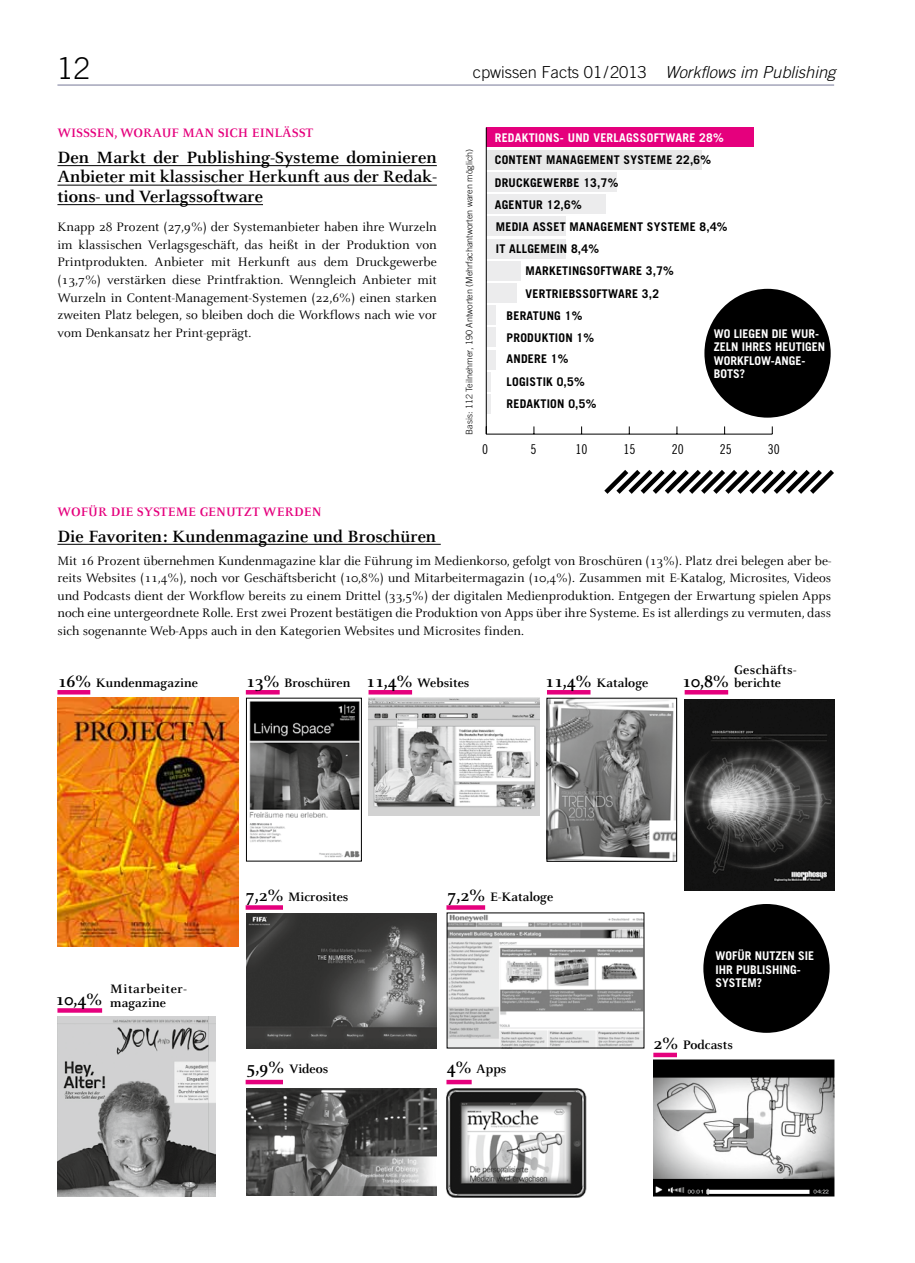
<style>
.page{position:relative;width:915px;height:1263px;background:#fff}
.page>*{position:absolute;margin:0;border:0;box-sizing:border-box;transform-origin:0 0}
.t1{font:300 30px "Trade Gothic";color:#000}
.t2{font:700 18px/19.5px "Celeste";color:#000;text-align:justify}
.t3{font:italic 300 16.5px "Trade Gothic";color:#000}
.t4{font:13.5px/17.5px "Celeste";color:#000;text-align:justify}
.t5{font:700 13.5px/13.5px "Celeste";color:#000}
.t6{font:700 13.5px "Celeste";color:#e5007d}
.t7{font:700 13.5px/13.5px "Celeste";letter-spacing:.04em;color:#000}
.t8{font:13.5px "Trade Gothic Cond Eighteen";color:#000}
.t9{font:700 12px/22.2px "Trade Gothic";letter-spacing:.02em;color:#000}
.t10{font:700 12px/13.5px "Trade Gothic";color:#fff}
.t11{font:700 12px "Trade Gothic";letter-spacing:.02em;color:#fff}
.t12{font:300 9px "Trade Gothic";color:#000}
.s1{font-style:normal}
.s2{font-size:18px}
</style>
<div class="page">
<hr style="left:57px;top:85px;width:776px;height:1px;background:#767897">
<hr style="left:246px;top:690px;width:33px;height:4px;background:#e5007d">
<img style="left:57px;top:1016px;width:158px;height:181px">
<img style="left:684px;top:699px;width:149px;height:191px">
<img style="left:249px;top:701px;width:110px;height:157px">
<img style="left:246px;top:913px;width:190px;height:135px">
<hr style="left:57px;top:544px;width:383px;height:1px;background:#000">
<img style="left:548px;top:700px;width:126px;height:159px">
<img style="left:57px;top:697px;width:181px;height:249px">
<img style="left:448px;top:915px;width:194px;height:131px">
<img style="left:368px;top:698px;width:171px;height:117px">
<img style="left:246px;top:1088px;width:190px;height:107px">
<img style="left:446px;top:1088px;width:141px;height:109px">
<img style="left:653px;top:1059px;width:180px;height:138px">
<hr style="left:57px;top:690px;width:33px;height:4px;background:#e5007d">
<hr style="left:368px;top:690px;width:44px;height:4px;background:#e5007d">
<hr style="left:546px;top:690px;width:44px;height:4px;background:#e5007d">
<hr style="left:684px;top:690px;width:44px;height:4px;background:#e5007d">
<div style="left:245px;top:905px;width:38px;height:5px;background:#e5007d"></div>
<div style="left:446px;top:905px;width:39px;height:5px;background:#e5007d"></div>
<hr style="left:245px;top:1080px;width:38px;height:4px;background:#e5007d">
<hr style="left:446px;top:1080px;width:25px;height:4px;background:#e5007d">
<hr style="left:653px;top:1053px;width:23px;height:4px;background:#e5007d">
<div style="left:57px;top:1008px;width:45px;height:5px;background:#e5007d"></div>
<hr style="left:57px;top:165px;width:379px;height:1px;background:#000">
<hr style="left:57px;top:185px;width:379px;height:1px;background:#000">
<hr style="left:57px;top:204px;width:206px;height:1px;background:#000">
<svg style="left:604px;top:470px;width:230px;height:24px"></svg>
<div style="left:701px;top:902px;width:130px;height:133px;background:#000;border-radius:50%"></div>
<div style="left:698px;top:899px;width:135px;height:138px;border:4px solid #fff;border-radius:50%"></div>
<div style="left:702px;top:287px;width:130px;height:133px;background:#000;border-radius:50%"></div>
<div style="left:699px;top:284px;width:135px;height:138px;border:4px solid #fff;border-radius:50%"></div>
<hr style="left:486px;top:394px;width:4px;height:20px;background:#ececed">
<hr style="left:486px;top:372px;width:4px;height:20px;background:#ececed">
<div style="left:486px;top:350px;width:9px;height:19px;background:#ececed"></div>
<div style="left:486px;top:328px;width:9px;height:19px;background:#ececed"></div>
<div style="left:486px;top:305px;width:9px;height:20px;background:#ececed"></div>
<div style="left:486px;top:283px;width:30px;height:20px;background:#ececed"></div>
<div style="left:486px;top:261px;width:34px;height:19px;background:#ececed"></div>
<div style="left:486px;top:239px;width:79px;height:19px;background:#ececed"></div>
<div style="left:486px;top:217px;width:79px;height:19px;background:#ececed"></div>
<div style="left:486px;top:194px;width:120px;height:20px;background:#ececed"></div>
<div style="left:486px;top:172px;width:130px;height:20px;background:#ececed"></div>
<div style="left:486px;top:150px;width:215px;height:19px;background:#e8e8e8"></div>
<div style="left:486px;top:128px;width:267px;height:19px;background:#e5007d"></div>
<hr style="left:486px;top:434px;width:286px;height:1px;background:#000">
<hr style="left:486px;top:128px;width:1px;height:306px;background:#000">
<h1 class="t1" style="left:57px;top:50px;width:35px">12</h1>
<p class="t3" style="left:472px;top:63px;width:364px"><span class="s1">cpwissen Facts 01/2013</span> Workflows im Publishing</p>
<p class="t6" style="left:57px;top:126px;width:27px">Wissse</p>
<p class="t6" style="left:105px;top:126px;width:210px">n, worauf man sich einlässt</p>
<h2 class="t2" style="left:57px;top:148px;width:381px">Den Markt der Publishing-Systeme dominieren Anbieter mit klassischer Herkunft aus der Redak&shy;tions- und Verlagssoftware</h2>
<p class="t4" style="left:57px;top:219px;width:381px">Knapp 28 Prozent (27,9%) der Systemanbieter haben ihre Wurzeln im klassischen Verlagsgeschäft, das heißt in der Produktion von Printprodukten. Anbieter mit Herkunft aus dem Druckgewerbe (13,7%) verstärken diese Printfraktion. Wenngleich Anbieter mit Wurzeln in Content-Management-Systemen (22,6%) einen starken zweiten Platz belegen, so bleiben doch die Workflows nach wie vor vom Denkansatz her Print-geprägt.</p>
<p class="t12" style="left:463px;top:435px;width:288px;rotate:-90deg">Basis: 112 Teilnehmer, 190 Antworten (Mehrfachantworten waren möglich)</p>
<p class="t11" style="left:494px;top:130px;width:167px">REDAKTIONS- UND VERLAGSSOFTWARE</p>
<p class="t10" style="left:699px;top:131px;width:26px">28%</p>
<p class="t9" style="left:494px;top:149px;width:22px">CONTENT</p>
<p class="t9" style="left:546px;top:149px;width:9px">MANA</p>
<p class="t9" style="left:577px;top:149px;width:31px">GEMENT</p>
<p class="t9" style="left:623px;top:149px;width:89px">SYSTEME 22,6%</p>
<p class="t9" style="left:494px;top:171px;width:51px">DRUCKGEWER</p>
<p class="t9" style="left:494px;top:171px;width:125px;text-indent:72px">BE 13,7%<br>AGENTUR 12,6%<br>MED</p>
<p class="t9" style="left:518px;top:215px;width:60px">IA ASSET MANA</p>
<p class="t9" style="left:600px;top:215px;width:31px">GEMENT</p>
<p class="t9" style="left:646px;top:215px;width:82px">SYSTE ME 8,4%</p>
<p class="t9" style="left:525px;top:238px;width:75px;text-indent:-30px">IT ALLGEMEIN 8,4%<br>MAR</p>
<p class="t9" style="left:549px;top:260px;width:59px">KETINGSOFTWARE</p>
<p class="t9" style="left:645px;top:260px;width:30px">3,7%</p>
<p class="t9" style="left:525px;top:282px;width:15px">VERTR</p>
<p class="t9" style="left:558px;top:282px;width:46px">IEBSSOFTWARE</p>
<p class="t9" style="left:641px;top:282px;width:19px">3,2</p>
<p class="t9" style="left:506px;top:304px;width:8px">BERAT</p>
<p class="t9" style="left:506px;top:305px;width:89px;line-height:21.8px;text-indent:33px">UNG 1%<br>PRODUKTION 1%<br>ANDERE</p>
<p class="t10" style="left:713px;top:326px;width:107px">WO LIEGEN DIE WUR-<br>ZELN IHRES HEUTIGEN<br>WORKFLOW-ANGE-<br>BOTS?</p>
<p class="t9" style="left:506px;top:348px;width:91px;text-indent:44px">1%<br>LOGISTIK 0,5%<br>REDAKTION 0,5%</p>
<p class="t8" style="left:482px;top:441px;width:7px">0</p>
<p class="t8" style="left:530px;top:441px;width:7px">5</p>
<p class="t8" style="left:575px;top:441px;width:13px">10</p>
<p class="t8" style="left:623px;top:441px;width:13px">15</p>
<p class="t8" style="left:671px;top:441px;width:13px">20</p>
<p class="t8" style="left:719px;top:441px;width:13px">25</p>
<p class="t8" style="left:767px;top:441px;width:13px">30</p>
<p class="t6" style="left:57px;top:504px;width:265px">Wofür die Systeme genutzt werden</p>
<h2 class="t2" style="left:57px;top:526px;width:380px">Die Favoriten: Kundenmagazine und Broschüren</h2>
<p class="t4" style="left:57px;top:552px;width:775px">Mit 16 Prozent übernehmen Kundenmagazine klar die Führung im Medienkorso, gefolgt von Broschüren (13%). Platz drei belegen aber be&shy;reits Websites (11,4%), noch vor Geschäftsbericht (10,8%) und Mitarbeitermagazin (10,4%). Zusammen mit E-Katalog, Microsites, Videos und Podcasts dient der Workflow bereits zu einem Drittel (33,5%) der digitalen Medienproduktion. Entgegen der Erwartung spielen Apps noch eine untergeordnete Rolle. Erst zwei Prozent bestätigen die Produktion von Apps über ihre Systeme. Es ist allerdings zu vermuten, dass sich sogenannte Web-Apps auch in den Kategorien Websites und Microsites finden.</p>
<p class="t5" style="left:57px;top:676px;width:142px"><span class="s2">16%</span> Kundenmagazine</p>
<p class="t5" style="left:245px;top:676px;width:106px"><span class="s2">13%</span> Broschüren</p>
<p class="t5" style="left:733px;top:663px;width:64px">Geschäfts&shy;berichte</p>
<p class="t5" style="left:365px;top:676px;width:105px"><span class="s2">11,4%</span> Websites</p>
<p class="t5" style="left:544px;top:676px;width:105px"><span class="s2">11,4%</span> Kataloge</p>
<h2 class="t2" style="left:681px;top:672px;width:48px">10,8%</h2>
<h2 class="t2" style="left:55px;top:989px;width:48px">10,4%</h2>
<p class="t7" style="left:110px;top:982px;width:78px">Mitarbeiter&shy;magazine</p>
<p class="t5" style="left:245px;top:890px;width:104px"><span class="s2">7,2%</span> Microsites</p>
<p class="t5" style="left:447px;top:890px;width:107px"><span class="s2">7,2%</span> E-Kataloge</p>
<p class="t5" style="left:246px;top:1062px;width:83px"><span class="s2">5,9%</span> Videos</p>
<p class="t5" style="left:446px;top:1062px;width:61px"><span class="s2">4%</span> Apps</p>
<p class="t10" style="left:715px;top:949px;width:99px">WOFÜR NUTZEN SIE<br>IHR PUBLISHING-<br>SYSTE M?</p>
<p class="t5" style="left:653px;top:1038px;width:81px"><span class="s2">2%</span> Podcasts</p>
</div>
